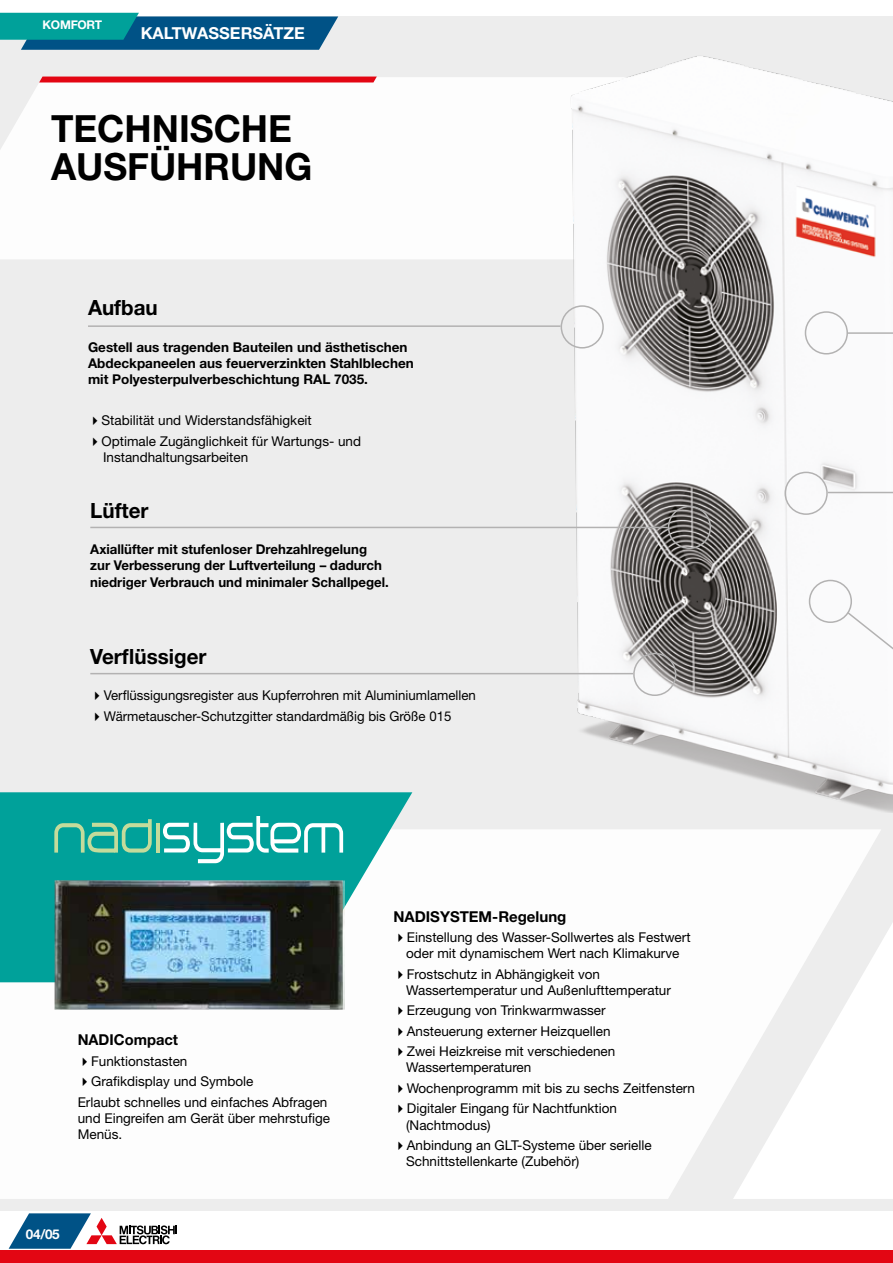
<style>
.page{position:relative;width:893px;height:1263px;background:#fff}
.page>*{position:absolute;margin:0;border:0;box-sizing:border-box;transform-origin:0 0}
.t1{font:700 37.5px/37.5px "Helvetica Neue LT Std";color:#000}
.t2{font:700 21px "Helvetica Neue LT Std";color:#000}
.t3{font:700 16.5px "Helvetica Neue LT Std";color:#fff}
.t4{font:700 15px "Helvetica Neue LT Std";color:#000}
.t5{font:13.5px/16.2px "Helvetica Neue LT Std";color:#000}
.t6{font:700 13.5px/16.2px "Helvetica Neue LT Std";color:#000}
.t7{font:700 13.5px "Helvetica Neue LT Std";color:#fff}
.t8{font:700 12px "Helvetica Neue LT Std";letter-spacing:-.02em;color:#fff}
</style>
<div class="page">
<div style="left:0;top:16px;width:893px;height:1246px;background:#ededed"></div>
<div style="left:0;top:77px;width:413px;height:182px;background:#fdfdfd"></div>
<div style="left:0;top:1212px;width:893px;height:51px;background:#fff"></div>
<svg style="left:9px;top:1213px;width:168px;height:36px"></svg>
<div style="left:0;top:1250px;width:893px;height:13px;background:#e30613"></div>
<div style="left:0;top:830px;width:733px;height:369px;background:#fdfdfd"></div>
<svg style="left:733px;top:812px;width:160px;height:387px;fill:#fdfdfd"></svg>
<img style="left:413px;top:56px;width:480px;height:756px">
<div style="left:561px;top:305px;width:43px;height:44px;border:2px solid #b3b2b2;border-radius:50%"></div>
<div style="left:668px;top:506px;width:43px;height:43px;border:2px solid #b3b2b2;border-radius:50%"></div>
<div style="left:633px;top:653px;width:43px;height:43px;border:2px solid #b3b2b2;border-radius:50%"></div>
<svg style="left:0;top:792px;width:412px;height:190px;fill:#00a19a"></svg>
<svg style="left:54px;top:819px;width:98px;height:33px;background:#40b49a"></svg>
<hr style="left:157px;top:823px;width:3px;height:29px;background:#c4db9b">
<svg style="left:163px;top:816px;width:180px;height:47px;background:#40b8b3"></svg>
<img style="left:53px;top:878px;width:292px;height:133px">
<div style="left:39px;top:77px;width:338px;height:5px;background:#e30613"></div>
<hr style="left:90px;top:673px;width:543px;height:1px;background:#b3b2b2">
<div style="left:809px;top:580px;width:43px;height:43px;border:2px solid #b3b2b2;border-radius:50%"></div>
<div style="left:805px;top:311px;width:43px;height:43px;border:2px solid #b3b2b2;border-radius:50%"></div>
<div style="left:784px;top:472px;width:44px;height:43px;border:2px solid #b3b2b2;border-radius:50%"></div>
<hr style="left:90px;top:527px;width:578px;height:1px;background:#b3b2b2">
<hr style="left:88px;top:325px;width:473px;height:2px;background:#b3b2b2">
<hr style="left:848px;top:332px;width:45px;height:2px;background:#b3b2b2">
<hr style="left:828px;top:492px;width:65px;height:1px;background:#b3b2b2">
<div style="left:846px;top:611px;width:47px;height:74px;background:#fafafb"></div>
<svg style="left:0;top:13px;width:338px;height:37px;background:#197997"></svg>
<p class="t8" style="left:43px;top:17px;width:61px">KOMFORT</p>
<p class="t3" style="left:141px;top:23px;width:166px">KALTWASSERSÄTZE</p>
<h1 class="t1" style="left:51px;top:109px;width:263px">TECHNISCHE<br>AUSFÜHRUNG</h1>
<h2 class="t2" style="left:88px;top:295px;width:71px">Aufbau</h2>
<p class="t6" style="left:88px;top:339px;width:327px">Gestell aus tragenden Bauteilen und ästhetischen<br>Abdeckpaneelen aus feuerverzinkten Stahlblechen mit Polyesterpulverbeschichtung RAL 7035.</p>
<p class="t5" style="left:88px;top:412px;width:225px">✔Stabilität und Widerstandsfähigkeit</p>
<p class="t5" style="left:103px;top:433px;width:260px;text-indent:-15px">✔Optimale Zugänglichkeit für Wartungs- und<br>Instandhaltungsarbeiten</p>
<h2 class="t2" style="left:90px;top:497px;width:60px">Lüfter</h2>
<p class="t6" style="left:90px;top:541px;width:300px">Axiallüfter mit stufenloser Drehzahlregelung zur Verbesserung der Luftverteilung – dadurch niedriger Verbrauch und minimaler Schallpegel.</p>
<h2 class="t2" style="left:90px;top:643px;width:118px">Verflüssiger</h2>
<p class="t5" style="left:90px;top:687px;width:387px">✔Verflüssigungsregister aus Kupferrohren mit Aluminiumlamellen</p>
<p class="t5" style="left:90px;top:708px;width:363px">✔Wärmetauscher-Schutzgitter standardmäßig bis Größe 015</p>
<p class="t4" style="left:78px;top:1030px;width:102px">NADICompact</p>
<p class="t5" style="left:78px;top:1052px;width:111px">✔Funktionstasten</p>
<p class="t5" style="left:78px;top:1071px;width:251px;line-height:20.4px">✔Grafikdisplay und Symbole<br>Erlaubt schnelles und einfaches Abfragen</p>
<p class="t5" style="left:78px;top:1109px;width:254px">und Eingreifen am Gerät über mehrstufige<br>Menüs.</p>
<p class="t7" style="left:26px;top:1226px;width:35px">04/05</p>
<p class="t4" style="left:393px;top:907px;width:175px">NADISYSTEM-Regelung</p>
<p class="t5" style="left:393px;top:929px;width:299px;text-align:center">✔Einstellung des Wasser-Sollwertes als Festwert oder mit dynamischem Wert nach Klimakurve</p>
<p class="t5" style="left:406px;top:965px;width:266px;text-indent:-13px">✔Frostschutz in Abhängigkeit von<br>Wassertemperatur und Außenlufttemperatur</p>
<p class="t5" style="left:393px;top:1002px;width:214px">✔Erzeugung von Trinkwarmwasser</p>
<p class="t5" style="left:393px;top:1023px;width:219px">✔Ansteuerung externer Heizquellen</p>
<p class="t5" style="left:406px;top:1043px;width:211px;text-indent:-13px">✔Zwei Heizkreise mit verschiedenen<br>Wassertemperaturen</p>
<p class="t5" style="left:393px;top:1080px;width:303px">✔Wochenprogramm mit bis zu sechs Zeitfenstern</p>
<p class="t5" style="left:406px;top:1100px;width:213px;text-indent:-13px">✔Digitaler Eingang für Nachtfunktion (Nachtmodus)</p>
<p class="t5" style="left:406px;top:1137px;width:247px;text-indent:-13px">✔Anbindung an GLT-Systeme über serielle<br>Schnittstellenkarte (Zubehör)</p>
</div>
